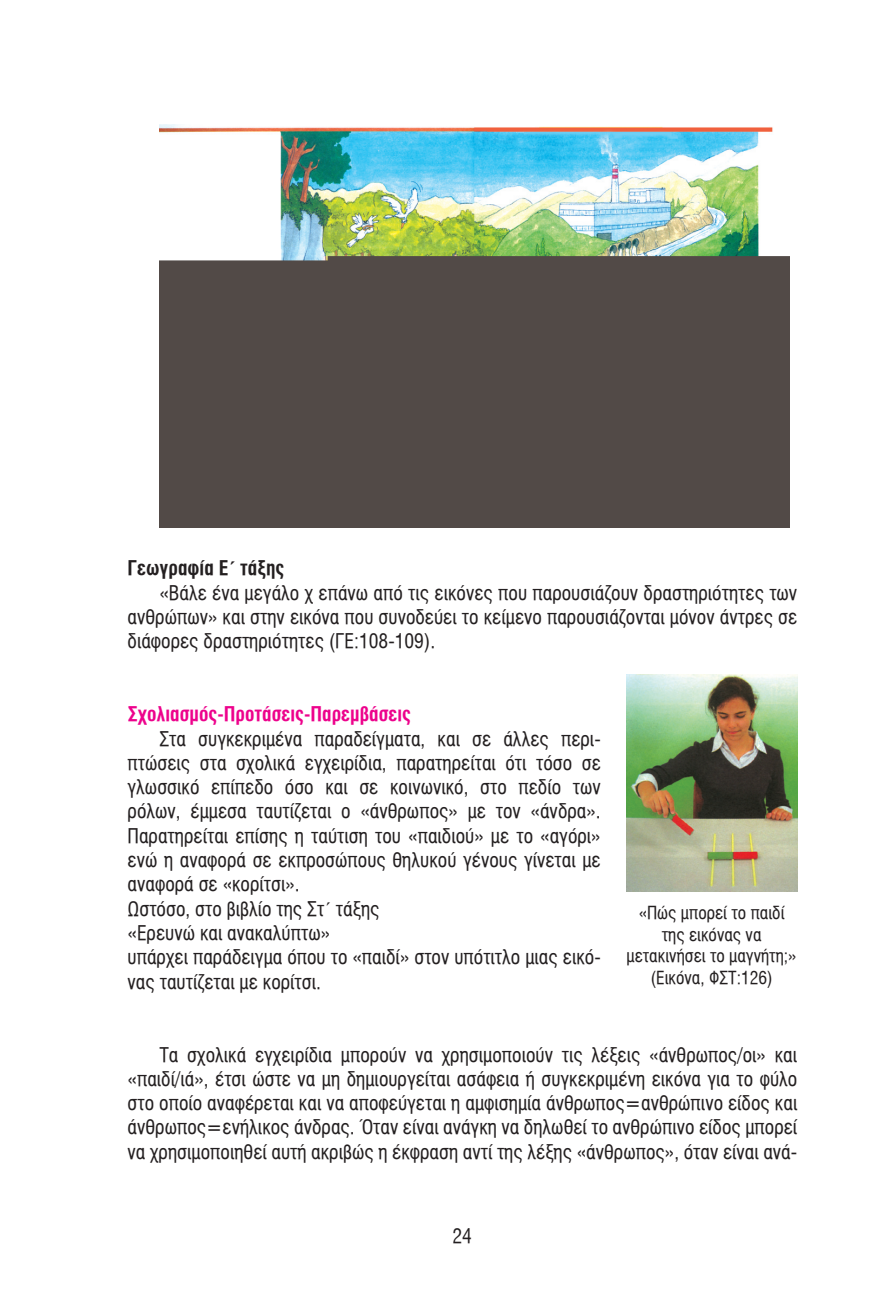
<style>
.page{position:relative;width:893px;height:1308px;background:#fff}
.page>*{position:absolute;margin:0;border:0;box-sizing:border-box;transform-origin:0 0}
.t1{font:20.25px/24.3px "UN Helvetica Cond";color:#231f20;text-align:justify}
.t2{font:700 20.25px "UN Helvetica Cond";color:#ed028c}
.t3{font:700 20.25px "UN Helvetica Cond";color:#231f20}
.t4{font:18px/21.6px "UN Helvetica Cond";color:#231f20;text-align:center}
.s1{font-family:"Times New Roman"}
</style>
<div class="page">
<img style="left:626px;top:674px;width:171px;height:218px">
<img style="left:159px;top:124px;width:630px;height:403px">
<p class="t3" style="left:128px;top:557px;width:158px">Γεωγραφία Ε<span class="s1">΄</span> τάξης</p>
<p class="t1" style="left:128px;top:580px;width:671px;text-indent:32px">«Βάλε ένα µεγάλο χ επάνω από τις εικόνες που παρουσιάζουν δραστηριότητες των ανθρώπων» και στην εικόνα που συνοδεύει το κείµενο παρουσιάζονται µόνον άντρες σε διάφορες δραστηριότητες (ΓΕ:108-109).</p>
<p class="t2" style="left:128px;top:702px;width:285px">Σχολιασµός-Προτάσεις-Παρεµβάσεις</p>
<p class="t1" style="left:128px;top:726px;width:475px;text-indent:32px">Στα συγκεκριµένα παραδείγµατα, και σε άλλες περι&shy;πτώσεις στα σχολικά εγχειρίδια, παρατηρείται ότι τόσο σε γλωσσικό επίπεδο όσο και σε κοινωνικό, στο πεδίο των ρόλων, έµµεσα ταυτίζεται ο «άνθρωπος» µε τον «άνδρα».<br>Παρατηρείται επίσης η ταύτιση του «παιδιού» µε το «αγόρι» ενώ η αναφορά σε εκπροσώπους θηλυκού γένους γίνεται µε αναφορά σε «κορίτσι».</p>
<p class="t1" style="left:128px;top:896px;width:254px">Ωστόσο, στο βιβλίο της Στ<span class="s1">΄</span> τάξης</p>
<p class="t1" style="left:128px;top:921px;width:204px">«Ερευνώ και ανακαλύπτω»</p>
<p class="t1" style="left:128px;top:945px;width:475px">υπάρχει παράδειγµα όπου το «παιδί» στον υπότιτλο µιας εικό&shy;νας ταυτίζεται µε κορίτσι.</p>
<p class="t4" style="left:639px;top:902px;width:147px">«Πώς µπορεί το παιδί της εικόνας να</p>
<p class="t4" style="left:626px;top:945px;width:172px">µετακινήσει το µαγνήτη;» (Εικόνα, ΦΣΤ:126)</p>
<p class="t1" style="left:128px;top:1042px;width:671px;text-indent:32px">Τα σχολικά εγχειρίδια µπορούν να χρησιµοποιούν τις λέξεις «άνθρωπος/οι» και «παιδί/ιά», έτσι ώστε να µη δηµιουργείται ασάφεια ή συγκεκριµένη εικόνα για το φύλο στο οποίο αναφέρεται και να αποφεύγεται η αµφισηµία άνθρωπος=ανθρώπινο είδος και άνθρωπος=ενήλικος άνδρας. Όταν είναι ανάγκη να δηλωθεί το ανθρώπινο είδος µπορεί να χρησιµοποιηθεί αυτή ακριβώς η έκφραση αντί της λέξης «άνθρωπος», όταν είναι ανά-</p>
<p class="t1" style="left:452px;top:1224px;width:21px">24</p>
</div>
